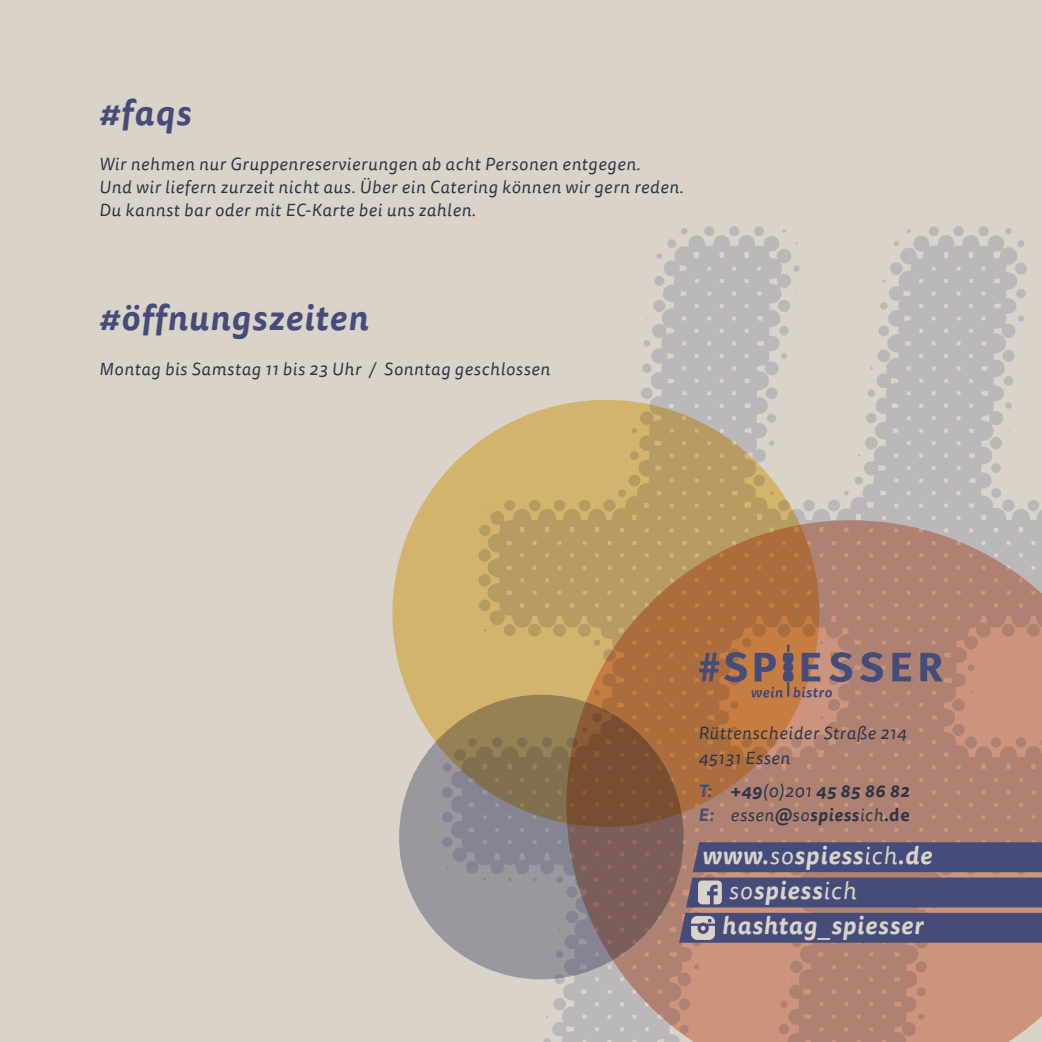
<style>
.page{position:relative;width:1042px;height:1042px;background:#d9d3c9}
.page>*{position:absolute;margin:0;border:0;box-sizing:border-box;transform-origin:0 0}
.t1{font:italic 700 35px "Tisa Sans Pro";letter-spacing:.04em;color:#454c7a}
.t2{font:italic 700 24.5px/35.2px "Tisa Sans Pro";letter-spacing:.04em;color:#d9d3c9}
.t3{font:italic 17.5px/22.8px "Tisa Sans Pro";letter-spacing:.04em;color:#303545}
.t4{font:italic 700 17.5px/24.5px "Tisa Sans Pro";letter-spacing:.04em;color:#303545}
.s1{color:#454c7a}
.s2{font-weight:400}
.s3{font-style:normal}
</style>
<div class="page">
<svg style="left:644px;top:235px;width:383px;height:259px;fill:#bbb8b9"></svg>
<div style="left:877px;top:349px;width:13px;height:13px;background:#bbb8b9;border-radius:50%"></div>
<div style="left:865px;top:437px;width:13px;height:12px;background:#bbb8b9;border-radius:50%"></div>
<div style="left:890px;top:262px;width:12px;height:13px;background:#bbb8b9;border-radius:50%"></div>
<div style="left:653px;top:300px;width:12px;height:12px;background:#bbb8b9;border-radius:50%"></div>
<div style="left:990px;top:437px;width:12px;height:12px;background:#bbb8b9;border-radius:50%"></div>
<div style="left:778px;top:300px;width:12px;height:12px;background:#bbb8b9;border-radius:50%"></div>
<div style="left:1002px;top:350px;width:12px;height:12px;background:#bbb8b9;border-radius:50%"></div>
<div style="left:1015px;top:263px;width:12px;height:12px;background:#bbb8b9;border-radius:50%"></div>
<div style="left:878px;top:325px;width:11px;height:11px;background:#bbb8b9;border-radius:50%"></div>
<div style="left:866px;top:413px;width:10px;height:10px;background:#bbb8b9;border-radius:50%"></div>
<div style="left:953px;top:226px;width:11px;height:10px;background:#bbb8b9;border-radius:50%"></div>
<div style="left:978px;top:226px;width:10px;height:10px;background:#bbb8b9;border-radius:50%"></div>
<div style="left:729px;top:226px;width:10px;height:10px;background:#bbb8b9;border-radius:50%"></div>
<div style="left:654px;top:276px;width:10px;height:10px;background:#bbb8b9;border-radius:50%"></div>
<div style="left:704px;top:226px;width:10px;height:10px;background:#bbb8b9;border-radius:50%"></div>
<div style="left:991px;top:488px;width:10px;height:10px;background:#bbb8b9;border-radius:50%"></div>
<div style="left:929px;top:226px;width:10px;height:10px;background:#bbb8b9;border-radius:50%"></div>
<div style="left:754px;top:226px;width:10px;height:10px;background:#bbb8b9;border-radius:50%"></div>
<svg style="left:991px;top:463px;width:10px;height:10px"></svg>
<svg style="left:1003px;top:376px;width:10px;height:10px"></svg>
<svg style="left:779px;top:326px;width:10px;height:10px"></svg>
<div style="left:642px;top:363px;width:9px;height:10px;background:#bbb8b9;border-radius:50%"></div>
<div style="left:1016px;top:289px;width:9px;height:9px;background:#bbb8b9;border-radius:50%"></div>
<div style="left:667px;top:239px;width:9px;height:9px;background:#bbb8b9;border-radius:50%"></div>
<svg style="left:854px;top:476px;width:9px;height:9px"></svg>
<div style="left:867px;top:389px;width:8px;height:8px;background:#bbb8b9;border-radius:50%"></div>
<div style="left:880px;top:302px;width:7px;height:8px;background:#bbb8b9;border-radius:50%"></div>
<div style="left:1017px;top:240px;width:7px;height:7px;background:#bbb8b9;border-radius:50%"></div>
<svg style="left:681px;top:228px;width:6px;height:6px"></svg>
<div style="left:1005px;top:402px;width:6px;height:7px;background:#bbb8b9;border-radius:50%"></div>
<div style="left:793px;top:265px;width:7px;height:7px;background:#bbb8b9;border-radius:50%"></div>
<svg style="left:644px;top:340px;width:6px;height:6px"></svg>
<svg style="left:1018px;top:315px;width:6px;height:6px"></svg>
<svg style="left:781px;top:353px;width:6px;height:6px"></svg>
<svg style="left:1005px;top:228px;width:6px;height:6px"></svg>
<svg style="left:656px;top:253px;width:6px;height:6px"></svg>
<svg style="left:893px;top:241px;width:6px;height:5px"></svg>
<svg style="left:844px;top:490px;width:5px;height:4px"></svg>
<svg style="left:906px;top:229px;width:5px;height:4px"></svg>
<svg style="left:782px;top:229px;width:4px;height:4px"></svg>
<svg style="left:857px;top:454px;width:4px;height:3px"></svg>
<svg style="left:399px;top:846px;width:141px;height:134px;fill:#9a979f"></svg>
<svg style="left:540px;top:494px;width:502px;height:548px;background:#b48c7f"></svg>
<svg style="left:392px;top:380px;width:447px;height:466px;background:#b89970"></svg>
<svg style="left:679px;top:913px;width:363px;height:36px;background:#605c7c"></svg>
<svg style="left:686px;top:842px;width:356px;height:65px;background:#54547b"></svg>
<svg style="left:860px;top:652px;width:23px;height:30px"></svg>
<svg style="left:892px;top:653px;width:19px;height:28px"></svg>
<svg style="left:920px;top:653px;width:23px;height:28px"></svg>
<svg style="left:699px;top:641px;width:153px;height:56px;background:#9d705b"></svg>
<h1 class="t1" style="left:99px;top:87px;width:93px">#faqs</h1>
<p class="t3" style="left:99px;top:153px;width:585px">Wir nehmen nur Gruppenreservierungen ab acht Personen entgegen.<br>Und wir liefern zurzeit nicht aus. Über ein Catering können wir gern reden.<br>Du kannst bar oder mit EC-Karte bei uns zahlen.</p>
<h1 class="t1" style="left:99px;top:291px;width:270px">#öffnungszeiten</h1>
<p class="t3" style="left:99px;top:358px;width:452px">Montag bis Samstag 11 bis 23 Uhr / Sonntag geschlossen</p>
<p class="t3" style="left:698px;top:721px;width:209px;line-height:24.5px">Rüttenscheider Straße 214<br>45131 Essen</p>
<p class="t4" style="left:698px;top:778px;width:213px"><span class="s1">T:</span> +49<span class="s2">(0)201</span> 45 85 86 82<br><span class="s1">E:</span> <span class="s2">essen</span>@<span class="s2">so</span>spiess<span class="s2">ich</span><span class="s3">.de</span></p>
<h2 class="t2" style="left:722px;top:837px;width:211px;text-indent:-20px">www.<span class="s2">so</span>spiess<span class="s2">ich</span>.de <span class="s2">so</span>spiess<span class="s2">ich </span>hashtag<span class="s2">_</span>spiesser</h2>
</div>
